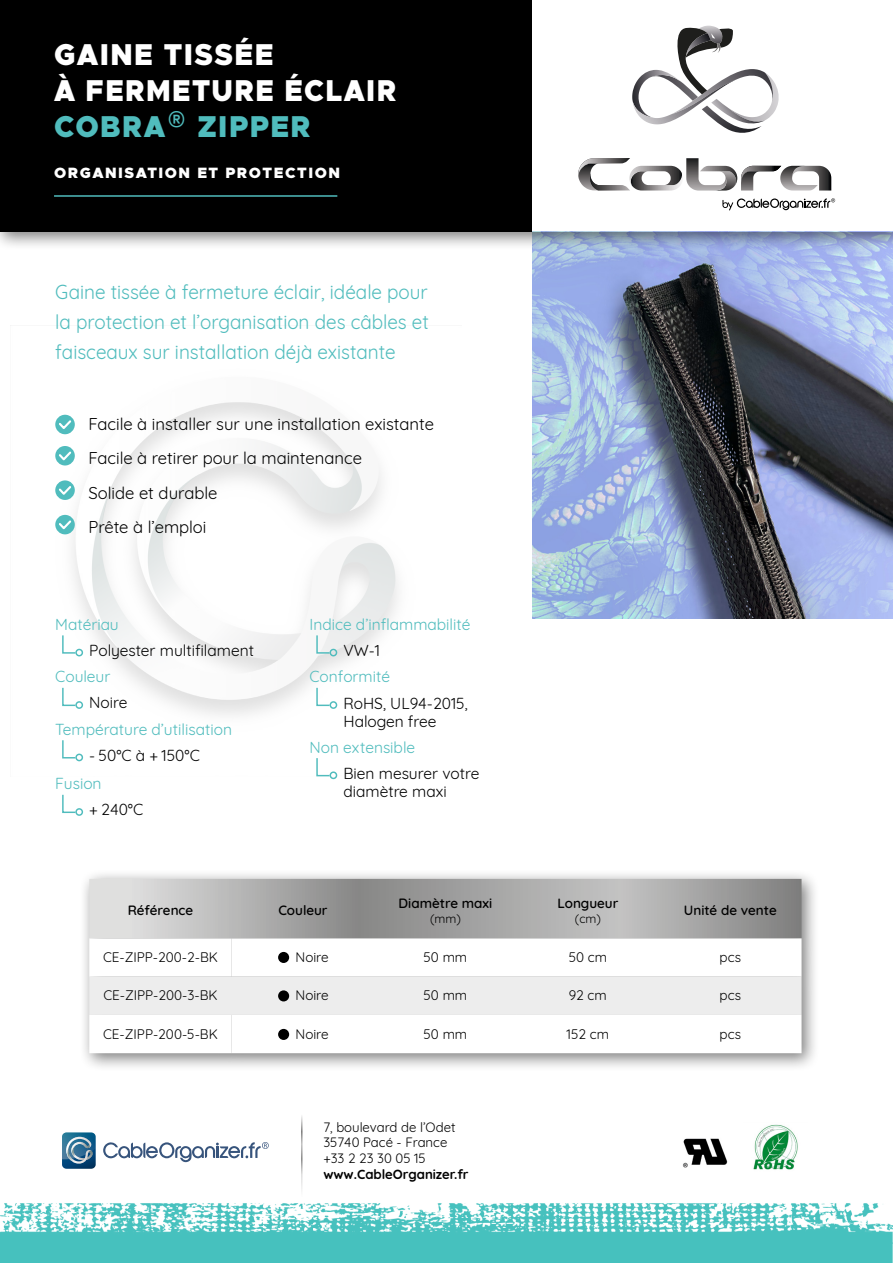
<style>
.page{position:relative;width:893px;height:1263px;background:#fff}
.page>*{position:absolute;margin:0;border:0;box-sizing:border-box;transform-origin:0 0}
.t1{font:900 30.3px/36px "Metropolis";letter-spacing:.05em;color:#fff;scale:.95 1}
.t2{font:19.65px/30px "Quicksand";color:#50bcbd;text-align:justify;scale:.96 1}
.t3{font:16.65px/34.5px "Quicksand";color:#000}
.t4{font:15.6px/18.8px "Quicksand";color:#000}
.t5{font:15.6px "Quicksand";color:#50bcbd}
.t6{font:900 15px "Metropolis";letter-spacing:.1em;color:#fff}
.t7{font:13.5px "Quicksand";color:#000}
.t8{font:600 13.5px "Quicksand";color:#000}
.t9{font:13.2px/15.9px "Quicksand";color:#000}
.t10{font:700 13.2px "Quicksand";color:#000}
.t11{font:12px "Quicksand";color:#000}
.s1{color:#50bcbd}
.s2{font-family:"Poppins";font-weight:300;font-size:40.95px;color:#50bcbd}
</style>
<div class="page">
<img style="left:55px;top:402px;width:343px;height:374px">
<svg style="left:55px;top:415px;width:20px;height:19px"></svg>
<svg style="left:57px;top:418px;width:16px;height:13px"></svg>
<svg style="left:55px;top:446px;width:20px;height:19px"></svg>
<svg style="left:57px;top:450px;width:16px;height:12px"></svg>
<svg style="left:55px;top:480px;width:20px;height:20px"></svg>
<svg style="left:57px;top:484px;width:16px;height:13px"></svg>
<svg style="left:55px;top:515px;width:20px;height:19px"></svg>
<svg style="left:57px;top:518px;width:16px;height:13px"></svg>
<img style="left:0;top:1203px;width:893px;height:60px">
<svg style="left:62px;top:794px;width:13px;height:19px"></svg>
<div style="left:75px;top:808px;width:8px;height:8px;border:1px solid #50bcbd;border-radius:50%"></div>
<svg style="left:316px;top:686px;width:15px;height:21px"></svg>
<div style="left:330px;top:701px;width:7px;height:8px;border:1px solid #50bcbd;border-radius:50%"></div>
<svg style="left:316px;top:757px;width:15px;height:20px"></svg>
<div style="left:330px;top:771px;width:7px;height:8px;border:1px solid #50bcbd;border-radius:50%"></div>
<svg style="left:316px;top:634px;width:15px;height:20px"></svg>
<div style="left:330px;top:649px;width:7px;height:7px;border:1px solid #50bcbd;border-radius:50%"></div>
<svg style="left:61px;top:634px;width:16px;height:20px"></svg>
<div style="left:75px;top:649px;width:8px;height:7px;border:1px solid #50bcbd;border-radius:50%"></div>
<svg style="left:61px;top:739px;width:16px;height:20px"></svg>
<div style="left:75px;top:754px;width:8px;height:7px;border:1px solid #50bcbd;border-radius:50%"></div>
<svg style="left:61px;top:686px;width:16px;height:21px"></svg>
<div style="left:75px;top:701px;width:8px;height:8px;border:1px solid #50bcbd;border-radius:50%"></div>
<div style="left:0;top:0;width:893px;height:250px;background:#000;opacity:.5"></div>
<div style="left:0;top:0;width:893px;height:232px;background:#000"></div>
<div style="left:533px;top:0;width:360px;height:232px;background:#fff"></div>
<hr style="left:54px;top:195px;width:283px;height:2px;background:#50bcbd">
<svg style="left:722px;top:198px;width:113px;height:12px"></svg>
<svg style="left:578px;top:158px;width:253px;height:33px"></svg>
<svg style="left:632px;top:26px;width:147px;height:107px"></svg>
<img style="left:683px;top:1138px;width:45px;height:30px">
<img style="left:753px;top:1124px;width:45px;height:46px">
<svg style="left:103px;top:1142px;width:166px;height:20px"></svg>
<svg style="left:62px;top:1132px;width:34px;height:37px"></svg>
<div style="left:80px;top:869px;width:740px;height:202px;background:#000;opacity:.5"></div>
<svg style="left:89px;top:879px;width:712px;height:174px"></svg>
<img style="left:533px;top:232px;width:360px;height:386px">
<div style="left:278px;top:952px;width:11px;height:11px;background:#000;border-radius:50%"></div>
<div style="left:278px;top:990px;width:11px;height:11px;background:#000;border-radius:50%"></div>
<div style="left:278px;top:1029px;width:11px;height:11px;background:#000;border-radius:50%"></div>
<h1 class="t1" style="left:54px;top:36px;width:362px">GAINE TISSÉE<br>À FERMETURE ÉCLAIR<br><span class="s1">COBRA</span><span class="s2">®</span> <span class="s1">ZIPPER</span></h1>
<p class="t6" style="left:54px;top:163px;width:287px">ORGANISATION ET PROTECTION</p>
<p class="t2" style="left:55px;top:275px;width:391px">Gaine tissée à fermeture éclair, idéale pour la protection et l’organisation des câbles et faisceaux sur installation déjà existante</p>
<p class="t3" style="left:88px;top:405px;width:347px">Facile à installer sur une installation existante<br>Facile à retirer pour la maintenance<br>Solide et durable<br>Prête à l’emploi</p>
<p class="t5" style="left:55px;top:612px;width:65px">Matériau</p>
<p class="t4" style="left:89px;top:639px;width:166px">Polyester multifilament</p>
<p class="t5" style="left:55px;top:665px;width:57px">Couleur</p>
<p class="t4" style="left:89px;top:692px;width:40px">Noire</p>
<p class="t5" style="left:55px;top:717px;width:178px">Température d’utilisation</p>
<p class="t4" style="left:89px;top:744px;width:112px">- 50°C à + 150°C</p>
<p class="t5" style="left:55px;top:772px;width:48px">Fusion</p>
<p class="t4" style="left:89px;top:799px;width:56px">+ 240°C</p>
<p class="t5" style="left:309px;top:612px;width:162px">Indice d’inflammabilité</p>
<p class="t4" style="left:343px;top:639px;width:38px">VW-1</p>
<p class="t5" style="left:309px;top:665px;width:82px">Conformité</p>
<p class="t4" style="left:343px;top:692px;width:126px">RoHS, UL94-2015,<br>Halogen free</p>
<p class="t5" style="left:309px;top:735px;width:107px">Non extensible</p>
<p class="t4" style="left:343px;top:762px;width:137px">Bien mesurer votre diamètre maxi</p>
<p class="t8" style="left:128px;top:900px;width:67px">Référence</p>
<p class="t8" style="left:278px;top:900px;width:51px">Couleur</p>
<p class="t8" style="left:399px;top:893px;width:95px">Diamètre maxi</p>
<p class="t11" style="left:430px;top:909px;width:32px">(mm)</p>
<p class="t8" style="left:557px;top:893px;width:63px">Longueur</p>
<p class="t11" style="left:575px;top:909px;width:28px">(cm)</p>
<p class="t8" style="left:684px;top:900px;width:94px">Unité de vente</p>
<p class="t7" style="left:103px;top:947px;width:116px">CE-ZIPP-200-2-BK</p>
<p class="t7" style="left:296px;top:947px;width:35px">Noire</p>
<p class="t7" style="left:424px;top:947px;width:45px">50 mm</p>
<p class="t7" style="left:569px;top:947px;width:40px">50 cm</p>
<p class="t7" style="left:720px;top:947px;width:23px">pcs</p>
<p class="t7" style="left:103px;top:985px;width:116px">CE-ZIPP-200-3-BK</p>
<p class="t7" style="left:296px;top:985px;width:35px">Noire</p>
<p class="t7" style="left:424px;top:985px;width:45px">50 mm</p>
<p class="t7" style="left:569px;top:985px;width:40px">92 cm</p>
<p class="t7" style="left:720px;top:985px;width:23px">pcs</p>
<p class="t7" style="left:103px;top:1023px;width:116px">CE-ZIPP-200-5-BK</p>
<p class="t7" style="left:295px;top:1023px;width:35px">Noire</p>
<p class="t7" style="left:423px;top:1023px;width:45px">50 mm</p>
<p class="t7" style="left:567px;top:1023px;width:44px">152 cm</p>
<p class="t7" style="left:720px;top:1023px;width:23px">pcs</p>
<p class="t9" style="left:323px;top:1117px;width:134px">7, boulevard de l’Odet<br>35740 Pacé - France +33 2 23 30 05 15</p>
<p class="t10" style="left:323px;top:1163px;width:147px">www.CableOrganizer.fr</p>
</div>
